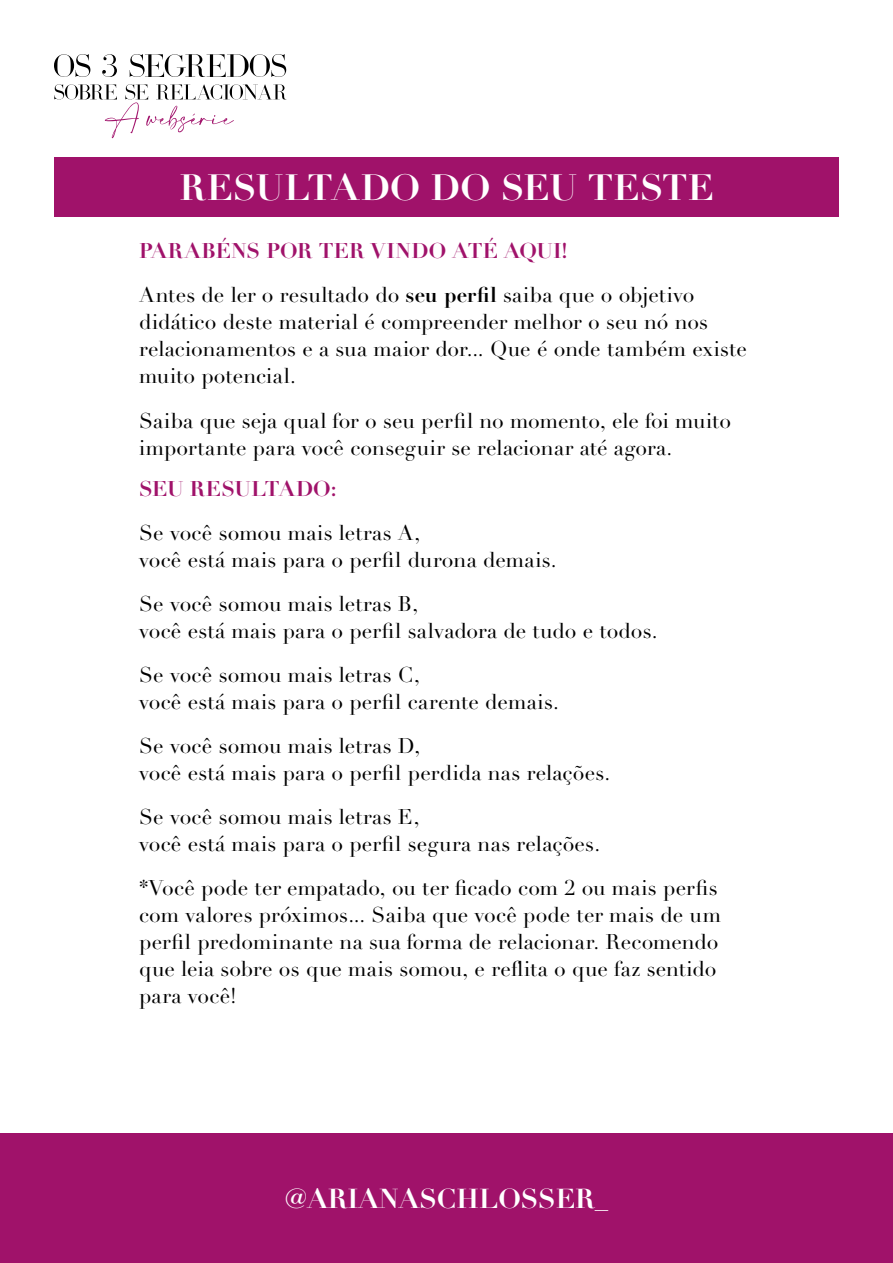
<style>
.page{position:relative;width:893px;height:1263px;background:#fff}
.page>*{position:absolute;margin:0;border:0;box-sizing:border-box;transform-origin:0 0}
.t1{font:700 36px "Didot LT Pro";letter-spacing:.005em;color:#fff}
.t2{font:700 27px "Didot LT Pro";color:#fff}
.t3{font:21px/27px "Didot LT Pro";letter-spacing:.01em;color:#000}
.t4{font:700 21px "Didot LT Pro";color:#a0126a}
.s1{font-weight:700;color:#a0126a}
.s2{font-weight:700}
</style>
<div class="page">
<div style="left:0;top:1133px;width:893px;height:130px;background:#a0126a"></div>
<svg style="left:54px;top:54px;width:36px;height:23px"></svg>
<svg style="left:102px;top:54px;width:15px;height:23px"></svg>
<svg style="left:130px;top:54px;width:156px;height:23px"></svg>
<svg style="left:54px;top:84px;width:232px;height:54px"></svg>
<div style="left:54px;top:157px;width:785px;height:60px;background:#a0126a"></div>
<h1 class="t1" style="left:179px;top:165px;width:536px">RESULTADO DO SEU TESTE</h1>
<p class="t3" style="left:139px;top:230px;width:557px;line-height:44px"><span class="s1">PARABÉNS POR TER VINDO ATÉ AQUI!<br></span>Antes de ler o resultado do <span class="s2">seu perfil</span> saiba que o objetivo</p>
<p class="t3" style="left:139px;top:309px;width:610px">didático deste material é compreender melhor o seu nó nos relacionamentos e a sua maior dor... Que é onde também existe muito potencial.</p>
<p class="t3" style="left:139px;top:407px;width:594px">Saiba que seja qual for o seu perfil no momento, ele foi muito importante para você conseguir se relacionar até agora.</p>
<p class="t4" style="left:139px;top:475px;width:199px">SEU RESULTADO:</p>
<p class="t3" style="left:139px;top:519px;width:419px">Se você somou mais letras A,<br>você está mais para o perfil durona demais.</p>
<p class="t3" style="left:139px;top:590px;width:520px">Se você somou mais letras B,<br>você está mais para o perfil salvadora de tudo e todos.</p>
<p class="t3" style="left:139px;top:661px;width:421px">Se você somou mais letras C,<br>você está mais para o perfil carente demais.</p>
<p class="t3" style="left:139px;top:732px;width:473px">Se você somou mais letras D,<br>você está mais para o perfil perdida nas relações.</p>
<p class="t3" style="left:139px;top:803px;width:463px">Se você somou mais letras E,<br>você está mais para o perfil segura nas relações.</p>
<p class="t3" style="left:139px;top:874px;width:583px">*Você pode ter empatado, ou ter ficado com 2 ou mais perfis com valores próximos... Saiba que você pode ter mais de um perfil predominante na sua forma de relacionar. Recomendo que leia sobre os que mais somou, e reflita o que faz sentido para você!</p>
<p class="t2" style="left:285px;top:1181px;width:325px">@ARIANASCHLOSSER_</p>
</div>
